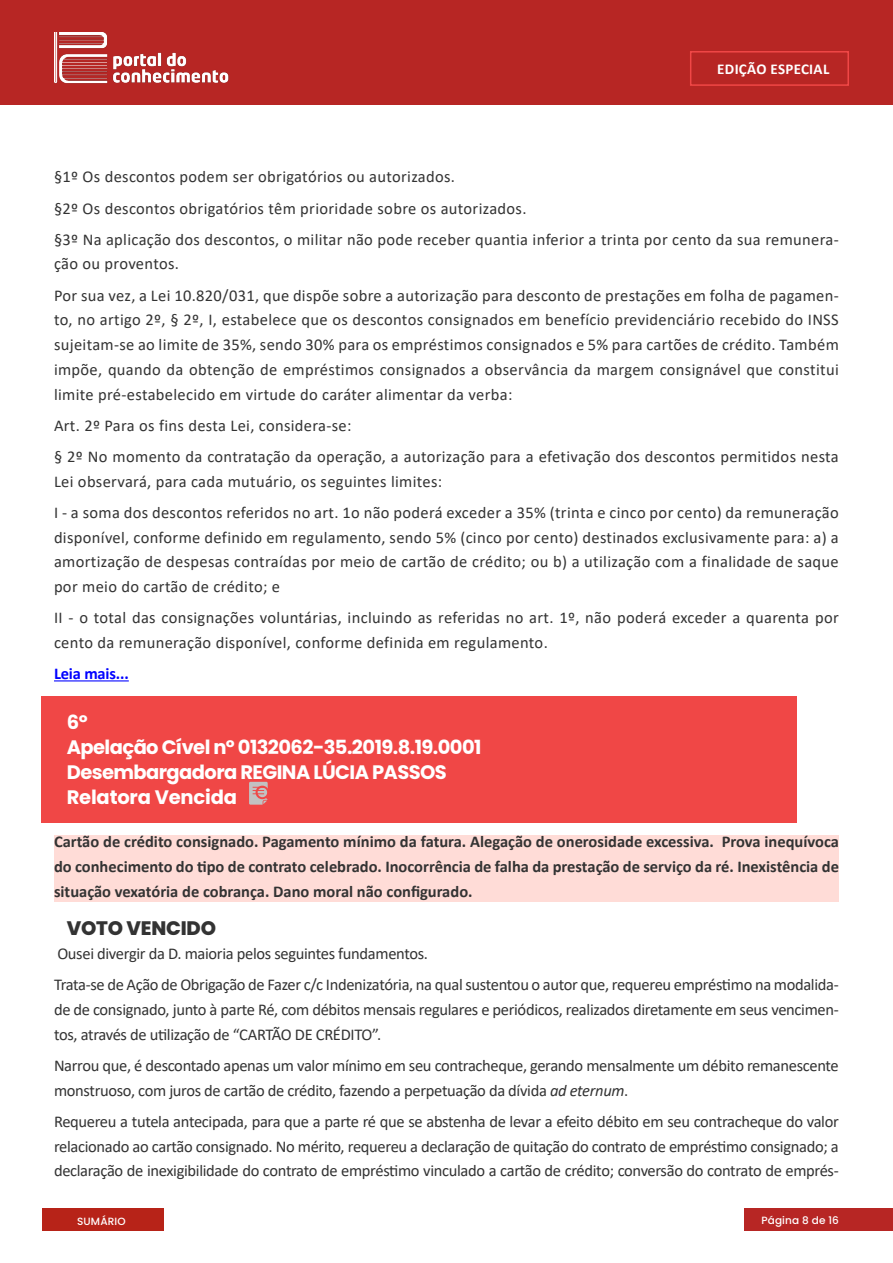
<style>
.page{position:relative;width:893px;height:1263px;background:#fff}
.page>*{position:absolute;margin:0;border:0;box-sizing:border-box;transform-origin:0 0}
.SOMBREAMENTO{font:700 19.5px "Poppins";letter-spacing:-.03em;color:#fff}
.SOMBREAMENTO-2{font:700 19.5px "Poppins";letter-spacing:-.01em;color:#fff}
.artigo{font:800 19.5px "Poppins";letter-spacing:-.01em;color:#333}
.artigo-2{font:16.5px/24.8px "Calibri";letter-spacing:.02em;color:#333;text-align:justify}
.artigo-3{font:700 16.5px/24.8px "Calibri";color:#333;text-align:justify}
.artigo-4{font:16.5px/24.8px "Calibri";letter-spacing:-.02em;color:#333}
.artigo-5{font:700 16.5px "Calibri";letter-spacing:-.01em;color:#00f}
.t1{font:700 15px "Calibri";letter-spacing:.02em;color:#fff}
.t2{font:500 10.5px "Poppins";letter-spacing:.01em;color:#fff}
.s1{font-style:italic}
</style>
<div class="page">
<div style="left:0;top:0;width:893px;height:105px;background:#b72624"></div>
<img style="left:55px;top:33px;width:173px;height:51px">
<div style="left:690px;top:51px;width:159px;height:35px;border:2px solid #f04746"></div>
<div style="left:744px;top:1209px;width:149px;height:22px;background:#b72624"></div>
<div style="left:43px;top:1209px;width:121px;height:22px;background:#b72318"></div>
<hr style="left:54px;top:680px;width:75px;height:1px;background:#00f">
<div style="left:54px;top:835px;width:785px;height:66px;background:#ffdcd7"></div>
<div style="left:41px;top:696px;width:755px;height:127px;background:#f04746"></div>
<p class="t1" style="left:717px;top:58px;width:114px">EDIÇÃO ESPECIAL</p>
<p class="artigo-2" style="left:54px;top:164px;width:403px">§1º Os descontos podem ser obrigatórios ou autorizados.</p>
<p class="artigo-2" style="left:54px;top:195px;width:474px">§2º Os descontos obrigatórios têm prioridade sobre os autorizados.</p>
<p class="artigo-2" style="left:54px;top:226px;width:786px">§3º Na aplicação dos descontos, o militar não pode receber quantia inferior a trinta por cento da sua remunera&shy;ção ou proventos.</p>
<p class="artigo-2" style="left:54px;top:282px;width:786px">Por sua vez, a Lei 10.820/031, que dispõe sobre a autorização para desconto de prestações em folha de pagamen&shy;to, no artigo 2º, § 2º, I, estabelece que os descontos consignados em benefício previdenciário recebido do INSS sujeitam-se ao limite de 35%, sendo 30% para os empréstimos consignados e 5% para cartões de crédito. Também impõe, quando da obtenção de empréstimos consignados a observância da margem consignável que constitui limite pré-estabelecido em virtude do caráter alimentar da verba:</p>
<p class="artigo-2" style="left:54px;top:412px;width:299px">Art. 2º Para os fins desta Lei, considera-se:</p>
<p class="artigo-2" style="left:54px;top:444px;width:786px">§ 2º No momento da contratação da operação, a autorização para a efetivação dos descontos permitidos nesta<br>Lei observará, para cada mutuário, os seguintes limites:</p>
<p class="artigo-2" style="left:54px;top:499px;width:786px">I - a soma dos descontos referidos no art. 1o não poderá exceder a 35% (trinta e cinco por cento) da remuneração disponível, conforme definido em regulamento, sendo 5% (cinco por cento) destinados exclusivamente para: a) a amortização de despesas contraídas por meio de cartão de crédito; ou b) a utilização com a finalidade de saque por meio do cartão de crédito; e</p>
<p class="artigo-2" style="left:54px;top:605px;width:786px">II - o total das consignações voluntárias, incluindo as referidas no art. 1º, não poderá exceder a quarenta por cento da remuneração disponível, conforme definida em regulamento.</p>
<p class="artigo-5" style="left:54px;top:662px;width:76px">Leia mais...</p>
<p class="SOMBREAMENTO" style="left:67px;top:711px;width:23px">6º</p>
<p class="SOMBREAMENTO" style="left:67px;top:736px;width:416px">Apelação Cível nº 0132062-35.2019.8.19.0001</p>
<p class="SOMBREAMENTO" style="left:67px;top:761px;width:382px">Desembargadora REGINA LÚCIA PASSOS</p>
<p class="SOMBREAMENTO-2" style="left:67px;top:785px;width:172px">Relatora Vencida</p>
<p class="artigo-3" style="left:54px;top:829px;width:786px">Cartão de crédito consignado. Pagamento mínimo da fatura. Alegação de onerosidade excessiva. Prova inequívoca do conhecimento do tipo de contrato celebrado. Inocorrência de falha da prestação de serviço da ré. Inexistência de situação vexatória de cobrança. Dano moral não configurado.</p>
<p class="artigo" style="left:67px;top:916px;width:151px">VOTO VENCIDO</p>
<p class="artigo-4" style="left:57px;top:941px;width:372px">Ousei divergir da D. maioria pelos seguintes fundamentos.</p>
<p class="artigo-2" style="left:54px;top:972px;width:786px">Trata-se de Ação de Obrigação de Fazer c/c Indenizatória, na qual sustentou o autor que, requereu empréstimo na modalida&shy;de de consignado, junto à parte Ré, com débitos mensais regulares e periódicos, realizados diretamente em seus vencimen&shy;tos, através de utilização de “CARTÃO DE CRÉDITO”.</p>
<p class="artigo-4" style="left:54px;top:1053px;width:786px">Narrou que, é descontado apenas um valor mínimo em seu contracheque, gerando mensalmente um débito remanescente monstruoso, com juros de cartão de crédito, fazendo a perpetuação da dívida <span class="s1">ad eternum</span>.</p>
<p class="artigo-2" style="left:54px;top:1108px;width:786px">Requereu a tutela antecipada, para que a parte ré que se abstenha de levar a efeito débito em seu contracheque do valor relacionado ao cartão consignado. No mérito, requereu a declaração de quitação do contrato de empréstimo consignado; a declaração de inexigibilidade do contrato de empréstimo vinculado a cartão de crédito; conversão do contrato de emprés-</p>
<p class="t2" style="left:77px;top:1216px;width:50px">SUMÁRIO</p>
<p class="t2" style="left:761px;top:1214px;width:79px">Página 8 de 16</p>
</div>
